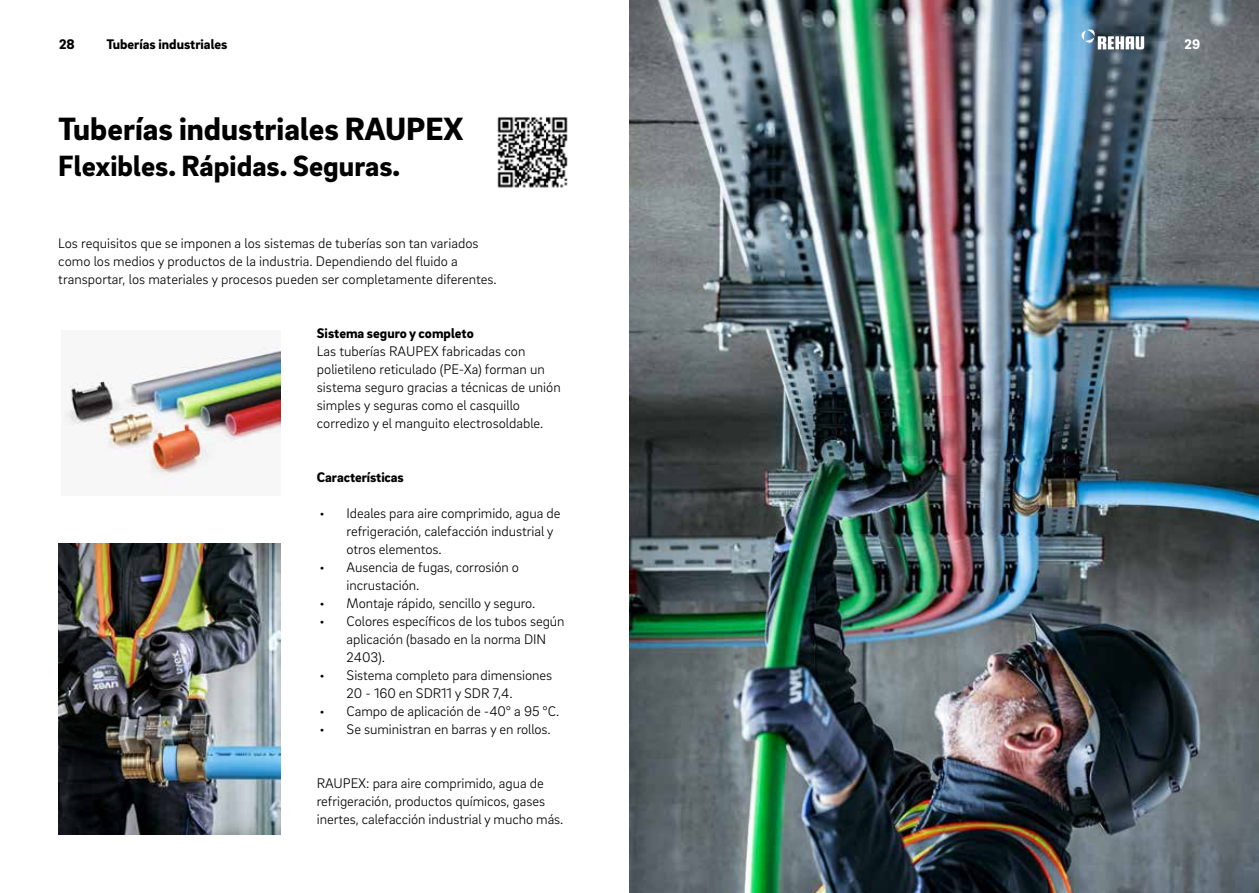
<style>
.page{position:relative;width:1259px;height:893px;background:#fff}
.page>*{position:absolute;margin:0;border:0;box-sizing:border-box;transform-origin:0 0}
.t1{font:900 33px "Brix Sans";color:#000}
.t2{font:900 30px "Brix Sans";color:#000}
.t3{font:300 14.25px/18px "Brix Sans";letter-spacing:-.005em;color:#000}
.t4{font:900 14.25px "Brix Sans";color:#000}
.t5{font:900 14.25px "Brix Sans";color:#fff}
</style>
<div class="page">
<img style="left:629px;top:0;width:630px;height:893px">
<img style="left:59px;top:544px;width:222px;height:290px">
<img style="left:64px;top:347px;width:217px;height:139px">
<img style="left:497px;top:117px;width:71px;height:71px">
<svg style="left:1081px;top:29px;width:63px;height:20px"></svg>
<p class="t4" style="left:59px;top:35px;width:17px">28</p>
<p class="t4" style="left:106px;top:35px;width:123px">Tuberías industriales</p>
<p class="t5" style="left:1184px;top:35px;width:17px">29</p>
<h1 class="t1" style="left:58px;top:107px;width:407px">Tuberías industriales RAUPEX</h1>
<h2 class="t2" style="left:58px;top:146px;width:343px">Flexibles. Rápidas. Seguras.</h2>
<p class="t3" style="left:58px;top:234px;width:440px">Los requisitos que se imponen a los sistemas de tuberías son tan variados como los medios y productos de la industria. Dependiendo del fluido a transportar, los materiales y procesos pueden ser completamente diferentes.</p>
<p class="t4" style="left:317px;top:324px;width:158px">Sistema seguro y completo</p>
<p class="t3" style="left:317px;top:342px;width:245px">Las tuberías RAUPEX fabricadas con polietileno reticulado (PE-Xa) forman un sistema seguro gracias a técnicas de unión simples y seguras como el casquillo corredizo y el manguito electrosoldable.</p>
<p class="t4" style="left:317px;top:468px;width:89px">Características</p>
<p class="t3" style="left:347px;top:504px;width:215px;text-indent:-27px">• Ideales para aire comprimido, agua de refrigeración, calefacción industrial y otros elementos.</p>
<p class="t3" style="left:347px;top:558px;width:174px;text-indent:-27px">• Ausencia de fugas, corrosión o incrustación.</p>
<p class="t3" style="left:320px;top:594px;width:217px">• Montaje rápido, sencillo y seguro.</p>
<p class="t3" style="left:347px;top:612px;width:219px;text-indent:-27px">• Colores específicos de los tubos según aplicación (basado en la norma DIN<br>2403).</p>
<p class="t3" style="left:347px;top:666px;width:207px;text-indent:-27px">• Sistema completo para dimensiones<br>20 - 160 en SDR11 y SDR 7,4.</p>
<p class="t3" style="left:320px;top:702px;width:241px">• Campo de aplicación de -40° a 95 °C.</p>
<p class="t3" style="left:320px;top:720px;width:233px">• Se suministran en barras y en rollos.</p>
<p class="t3" style="left:317px;top:774px;width:248px">RAUPEX: para aire comprimido, agua de refrigeración, productos químicos, gases inertes, calefacción industrial y mucho más.</p>
</div>
